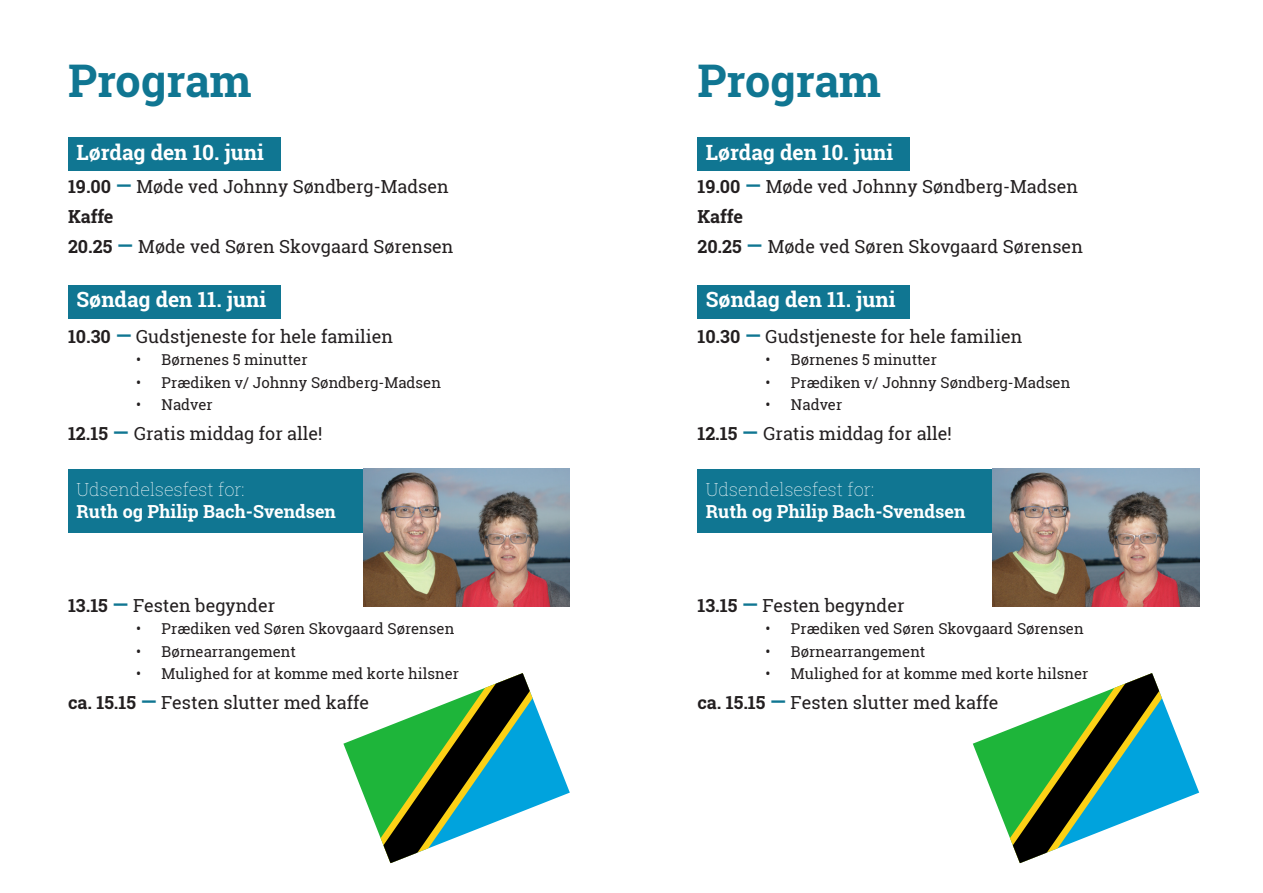
<style>
.page{position:relative;width:1263px;height:893px;background:#fff}
.page>*{position:absolute;margin:0;border:0;box-sizing:border-box;transform-origin:0 0}
.t1{font:700 45px "Roboto Slab";color:#107692}
.t2{font:700 21px "Roboto Slab";color:#fff}
.t3{font:18px/30px "Roboto Slab";color:#231f20}
.t4{font:700 18px "Roboto Slab";color:#fff}
.t5{font:100 18px "Roboto Slab";color:#fff}
.t6{font:15px "Roboto Slab";color:#231f20}
.s1{font-weight:700}
.s2{font-weight:700;font-size:21px;color:#107692}
</style>
<div class="page">
<div style="left:68px;top:138px;width:213px;height:33px;background:#107692"></div>
<div style="left:68px;top:285px;width:213px;height:34px;background:#107692"></div>
<div style="left:68px;top:469px;width:295px;height:63px;background:#107692"></div>
<img style="left:363px;top:469px;width:207px;height:137px">
<svg style="left:343px;top:673px;width:227px;height:190px"></svg>
<div style="left:697px;top:138px;width:213px;height:33px;background:#107692"></div>
<div style="left:697px;top:285px;width:213px;height:34px;background:#107692"></div>
<div style="left:697px;top:469px;width:295px;height:63px;background:#107692"></div>
<img style="left:992px;top:469px;width:207px;height:137px">
<svg style="left:973px;top:673px;width:226px;height:190px"></svg>
<h1 class="t1" style="left:68px;top:50px;width:185px">Program</h1>
<p class="t2" style="left:77px;top:138px;width:189px">Lørdag den 10. juni</p>
<p class="t3" style="left:68px;top:171px;width:387px"><span class="s1">19.00</span> <span class="s2">—</span> Møde ved Johnny Søndberg-Madsen<br><span class="s1">Kaffe<br>20.25</span> <span class="s2">—</span> Møde ved Søren Skovgaard Sørensen</p>
<p class="t2" style="left:77px;top:285px;width:191px">Søndag den 11. juni</p>
<p class="t3" style="left:68px;top:321px;width:327px"><span class="s1">10.30</span> <span class="s2">—</span> Gudstjeneste for hele familien</p>
<p class="t6" style="left:136px;top:350px;width:173px">• Børnenes 5 minutter</p>
<p class="t6" style="left:136px;top:372px;width:306px">• Prædiken v/ Johnny Søndberg-Madsen</p>
<p class="t6" style="left:136px;top:394px;width:78px">• Nadver</p>
<p class="t3" style="left:68px;top:418px;width:256px"><span class="s1">12.15</span> <span class="s2">—</span> Gratis middag for alle!</p>
<p class="t5" style="left:77px;top:477px;width:170px">Udsendelsesfest for:</p>
<p class="t4" style="left:77px;top:499px;width:261px">Ruth og Philip Bach-Svendsen</p>
<p class="t3" style="left:68px;top:590px;width:209px"><span class="s1">13.15</span> <span class="s2">—</span> Festen begynder</p>
<p class="t6" style="left:136px;top:619px;width:320px">• Prædiken ved Søren Skovgaard Sørensen</p>
<p class="t6" style="left:136px;top:641px;width:162px">• Børnearrangement</p>
<p class="t6" style="left:136px;top:663px;width:324px">• Mulighed for at komme med korte hilsner</p>
<p class="t3" style="left:68px;top:687px;width:302px"><span class="s1">ca. 15.15</span> <span class="s2">—</span> Festen slutter med kaffe</p>
<h1 class="t1" style="left:697px;top:50px;width:185px">Program</h1>
<p class="t2" style="left:706px;top:138px;width:189px">Lørdag den 10. juni</p>
<p class="t3" style="left:697px;top:171px;width:387px"><span class="s1">19.00</span> <span class="s2">—</span> Møde ved Johnny Søndberg-Madsen<br><span class="s1">Kaffe<br>20.25</span> <span class="s2">—</span> Møde ved Søren Skovgaard Sørensen</p>
<p class="t2" style="left:706px;top:285px;width:191px">Søndag den 11. juni</p>
<p class="t3" style="left:697px;top:321px;width:327px"><span class="s1">10.30</span> <span class="s2">—</span> Gudstjeneste for hele familien</p>
<p class="t6" style="left:765px;top:350px;width:173px">• Børnenes 5 minutter</p>
<p class="t6" style="left:765px;top:372px;width:306px">• Prædiken v/ Johnny Søndberg-Madsen</p>
<p class="t6" style="left:765px;top:394px;width:78px">• Nadver</p>
<p class="t3" style="left:697px;top:418px;width:256px"><span class="s1">12.15</span> <span class="s2">—</span> Gratis middag for alle!</p>
<p class="t5" style="left:706px;top:477px;width:170px">Udsendelsesfest for:</p>
<p class="t4" style="left:706px;top:499px;width:261px">Ruth og Philip Bach-Svendsen</p>
<p class="t3" style="left:697px;top:590px;width:209px"><span class="s1">13.15</span> <span class="s2">—</span> Festen begynder</p>
<p class="t6" style="left:765px;top:619px;width:320px">• Prædiken ved Søren Skovgaard Sørensen</p>
<p class="t6" style="left:765px;top:641px;width:162px">• Børnearrangement</p>
<p class="t6" style="left:765px;top:663px;width:324px">• Mulighed for at komme med korte hilsner</p>
<p class="t3" style="left:697px;top:687px;width:302px"><span class="s1">ca. 15.15</span> <span class="s2">—</span> Festen slutter med kaffe</p>
</div>
